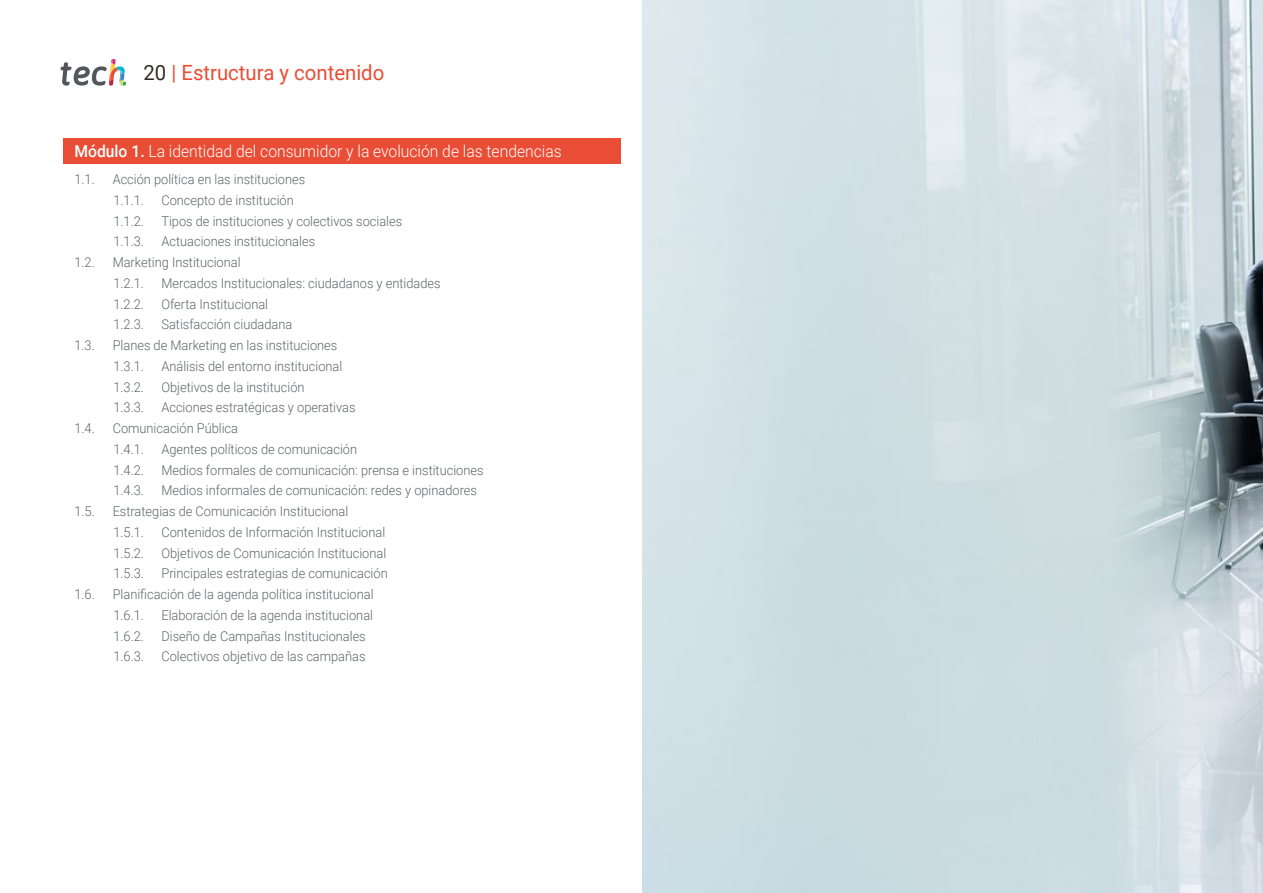
<style>
.page{position:relative;width:1263px;height:893px;background:#fff}
.page>*{position:absolute;margin:0;border:0;box-sizing:border-box;transform-origin:0 0}
.t1{font:21px "Roboto";color:#e94d35}
.t2{font:300 16.5px "Roboto";color:#fff;scale:.95 1}
.t3{font:300 13.5px/20.7px "Roboto";color:#61646a;scale:.95 1}
.s1{color:#312e20}
.s2{font-weight:500}
</style>
<div class="page">
<svg style="left:61px;top:59px;width:65px;height:27px"></svg>
<div style="left:63px;top:138px;width:558px;height:25px;background:#e94d35"></div>
<img style="left:642px;top:0;width:621px;height:893px">
<h1 class="t1" style="left:144px;top:57px;width:242px"><span class="s1">20</span> | Estructura y contenido</h1>
<p class="t2" style="left:74px;top:140px;width:514px"><span class="s2">Módulo 1.</span> La identidad del consumidor y la evolución de las tendencias</p>
<p class="t3" style="left:74px;top:168px;width:23px">1.1.</p>
<p class="t3" style="left:113px;top:168px;width:204px">Acción política en las instituciones<br>1.1.1.</p>
<p class="t3" style="left:161px;top:189px;width:141px">Concepto de institución</p>
<p class="t3" style="left:113px;top:210px;width:34px">1.1.2.</p>
<p class="t3" style="left:161px;top:210px;width:255px">Tipos de instituciones y colectivos sociales</p>
<p class="t3" style="left:113px;top:231px;width:34px">1.1.3.</p>
<p class="t3" style="left:161px;top:231px;width:163px">Actuaciones institucionales</p>
<p class="t3" style="left:74px;top:251px;width:23px">1.2.</p>
<p class="t3" style="left:113px;top:251px;width:136px">Marketing Institucional<br>1.2.1.</p>
<p class="t3" style="left:161px;top:272px;width:295px">Mercados Institucionales: ciudadanos y entidades</p>
<p class="t3" style="left:113px;top:293px;width:34px">1.2.2.</p>
<p class="t3" style="left:161px;top:293px;width:114px">Oferta Institucional</p>
<p class="t3" style="left:113px;top:314px;width:34px">1.2.3.</p>
<p class="t3" style="left:161px;top:314px;width:139px">Satisfacción ciudadana</p>
<p class="t3" style="left:74px;top:334px;width:23px">1.3.</p>
<p class="t3" style="left:113px;top:334px;width:238px">Planes de Marketing en las instituciones<br>1.3.1.</p>
<p class="t3" style="left:161px;top:355px;width:192px">Análisis del entorno institucional</p>
<p class="t3" style="left:113px;top:376px;width:34px">1.3.2.</p>
<p class="t3" style="left:161px;top:376px;width:152px">Objetivos de la institución</p>
<p class="t3" style="left:113px;top:397px;width:34px">1.3.3.</p>
<p class="t3" style="left:161px;top:397px;width:206px">Acciones estratégicas y operativas</p>
<p class="t3" style="left:74px;top:417px;width:23px">1.4.</p>
<p class="t3" style="left:113px;top:417px;width:134px">Comunicación Pública<br>1.4.1.</p>
<p class="t3" style="left:161px;top:438px;width:208px">Agentes políticos de comunicación</p>
<p class="t3" style="left:113px;top:459px;width:34px">1.4.2.</p>
<p class="t3" style="left:161px;top:459px;width:341px">Medios formales de comunicación: prensa e instituciones</p>
<p class="t3" style="left:113px;top:480px;width:34px">1.4.3.</p>
<p class="t3" style="left:161px;top:480px;width:334px">Medios informales de comunicación: redes y opinadores</p>
<p class="t3" style="left:74px;top:500px;width:23px">1.5.</p>
<p class="t3" style="left:113px;top:500px;width:250px">Estrategias de Comunicación Institucional<br>1.5.1.</p>
<p class="t3" style="left:161px;top:521px;width:237px">Contenidos de Información Institucional</p>
<p class="t3" style="left:113px;top:542px;width:34px">1.5.2.</p>
<p class="t3" style="left:161px;top:542px;width:238px">Objetivos de Comunicación Institucional</p>
<p class="t3" style="left:113px;top:563px;width:34px">1.5.3.</p>
<p class="t3" style="left:161px;top:563px;width:240px">Principales estrategias de comunicación</p>
<p class="t3" style="left:74px;top:583px;width:23px">1.6.</p>
<p class="t3" style="left:113px;top:583px;width:276px">Planificación de la agenda política institucional<br>1.6.1.</p>
<p class="t3" style="left:161px;top:604px;width:224px">Elaboración de la agenda institucional</p>
<p class="t3" style="left:113px;top:625px;width:34px">1.6.2.</p>
<p class="t3" style="left:161px;top:625px;width:217px">Diseño de Campañas Institucionales</p>
<p class="t3" style="left:113px;top:646px;width:34px">1.6.3.</p>
<p class="t3" style="left:161px;top:646px;width:216px">Colectivos objetivo de las campañas</p>
</div>
